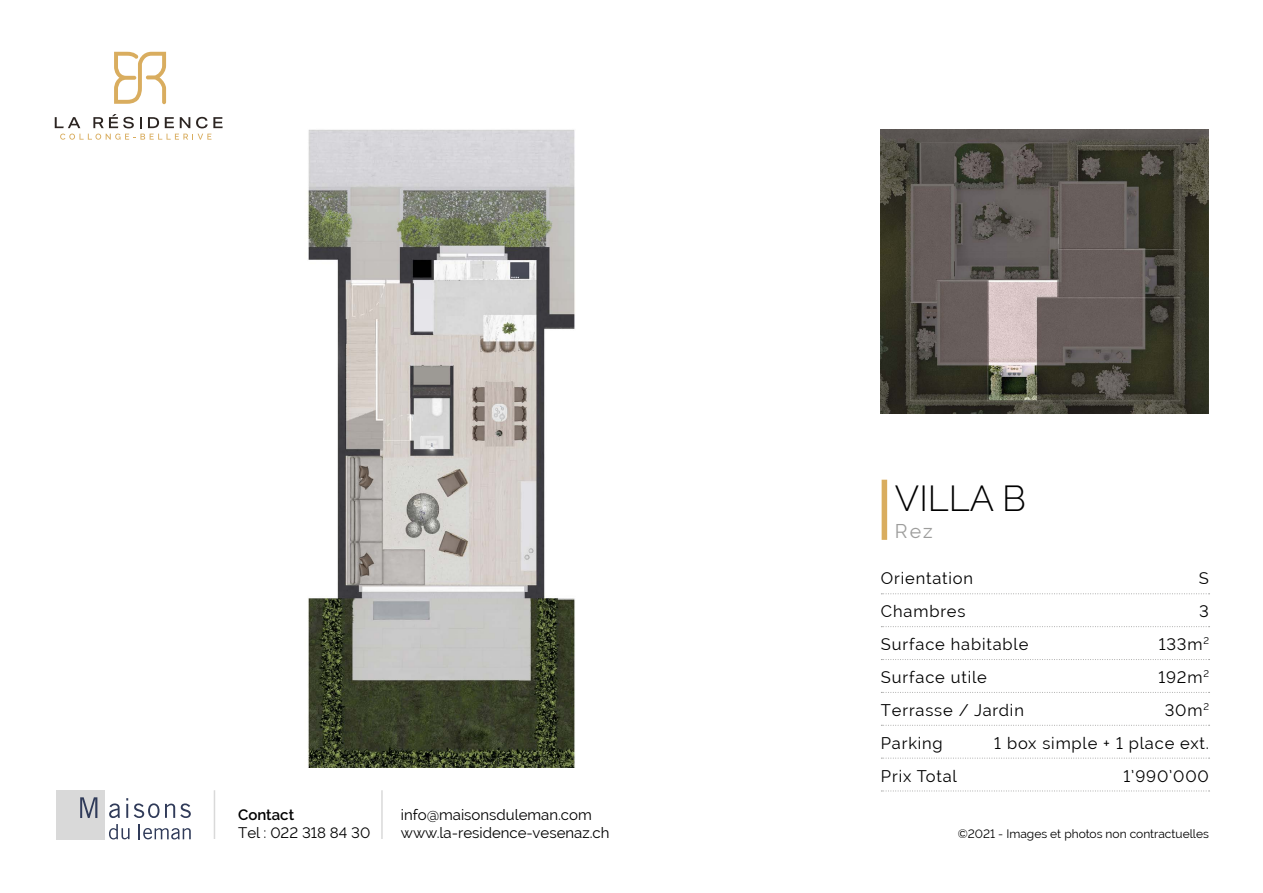
<style>
.page{position:relative;width:1263px;height:893px;background:#fff}
.page>*{position:absolute;margin:0;border:0;box-sizing:border-box;transform-origin:0 0}
.t1{font:300 36px "Raleway";color:#000}
.t2{font:19.5px "Raleway";color:#9d9d9c}
.t3{font:16.5px "Raleway";letter-spacing:.05em;color:#000}
.t4{font:15px/18px "Raleway";color:#000}
.t5{font:600 15px "Raleway";color:#000}
.t6{font:12px "Raleway";color:#000}
</style>
<div class="page">
<svg style="left:55px;top:117px;width:25px;height:11px"></svg>
<svg style="left:93px;top:114px;width:41px;height:14px"></svg>
<svg style="left:140px;top:117px;width:2px;height:11px"></svg>
<svg style="left:148px;top:117px;width:11px;height:11px"></svg>
<svg style="left:165px;top:117px;width:9px;height:11px"></svg>
<svg style="left:180px;top:117px;width:10px;height:11px"></svg>
<svg style="left:196px;top:117px;width:27px;height:11px"></svg>
<svg style="left:60px;top:134px;width:151px;height:6px"></svg>
<svg style="left:114px;top:52px;width:52px;height:52px"></svg>
<svg style="left:109px;top:824px;width:21px;height:15px"></svg>
<svg style="left:139px;top:824px;width:52px;height:15px"></svg>
<svg style="left:109px;top:803px;width:11px;height:15px"></svg>
<svg style="left:126px;top:798px;width:2px;height:20px"></svg>
<svg style="left:134px;top:803px;width:57px;height:15px"></svg>
<div style="left:56px;top:790px;width:48px;height:49px;background:#d9d9d9"></div>
<svg style="left:80px;top:797px;width:17px;height:21px"></svg>
<hr style="left:214px;top:790px;width:1px;height:49px;background:#d9d9d9">
<hr style="left:381px;top:790px;width:2px;height:49px;background:#d9d9d9">
<img style="left:307px;top:129px;width:268px;height:638px">
<img style="left:881px;top:129px;width:328px;height:285px">
<div style="left:882px;top:480px;width:5px;height:60px;background:#d9ad5f"></div>
<svg style="left:881px;top:758px;width:328px;height:1px"></svg>
<svg style="left:881px;top:791px;width:328px;height:1px"></svg>
<svg style="left:881px;top:725px;width:328px;height:1px"></svg>
<svg style="left:881px;top:692px;width:328px;height:1px"></svg>
<svg style="left:881px;top:659px;width:328px;height:1px"></svg>
<svg style="left:881px;top:626px;width:328px;height:1px"></svg>
<svg style="left:881px;top:593px;width:328px;height:1px"></svg>
<p class="t5" style="left:238px;top:806px;width:58px">Contact</p>
<p class="t4" style="left:238px;top:824px;width:134px">Tel : 022 318 84 30</p>
<p class="t4" style="left:401px;top:806px;width:210px">info@maisonsduleman.com www.la-residence-vesenaz.ch</p>
<h1 class="t1" style="left:895px;top:477px;width:133px">VILLA B</h1>
<p class="t2" style="left:895px;top:520px;width:39px">Rez</p>
<p class="t3" style="left:881px;top:568px;width:94px">Orientation</p>
<p class="t3" style="left:1199px;top:568px;width:12px">S</p>
<p class="t3" style="left:881px;top:601px;width:86px">Chambres</p>
<p class="t3" style="left:1199px;top:601px;width:11px">3</p>
<p class="t3" style="left:881px;top:634px;width:149px">Surface habitable</p>
<p class="t3" style="left:1159px;top:634px;width:52px">133m<sup>2</sup></p>
<p class="t3" style="left:881px;top:667px;width:107px">Surface utile</p>
<p class="t3" style="left:1158px;top:667px;width:52px">192m<sup>2</sup></p>
<p class="t3" style="left:881px;top:700px;width:144px">Terrasse / Jardin</p>
<p class="t3" style="left:1165px;top:700px;width:46px">30m<sup>2</sup></p>
<p class="t3" style="left:881px;top:733px;width:63px">Parking</p>
<p class="t3" style="left:994px;top:733px;width:216px">1 box simple + 1 place ext.</p>
<p class="t3" style="left:881px;top:766px;width:77px">Prix Total</p>
<p class="t3" style="left:1123px;top:766px;width:87px">1’990’000</p>
<p class="t6" style="left:958px;top:827px;width:253px">©2021 - Images et photos non contractuelles</p>
</div>
